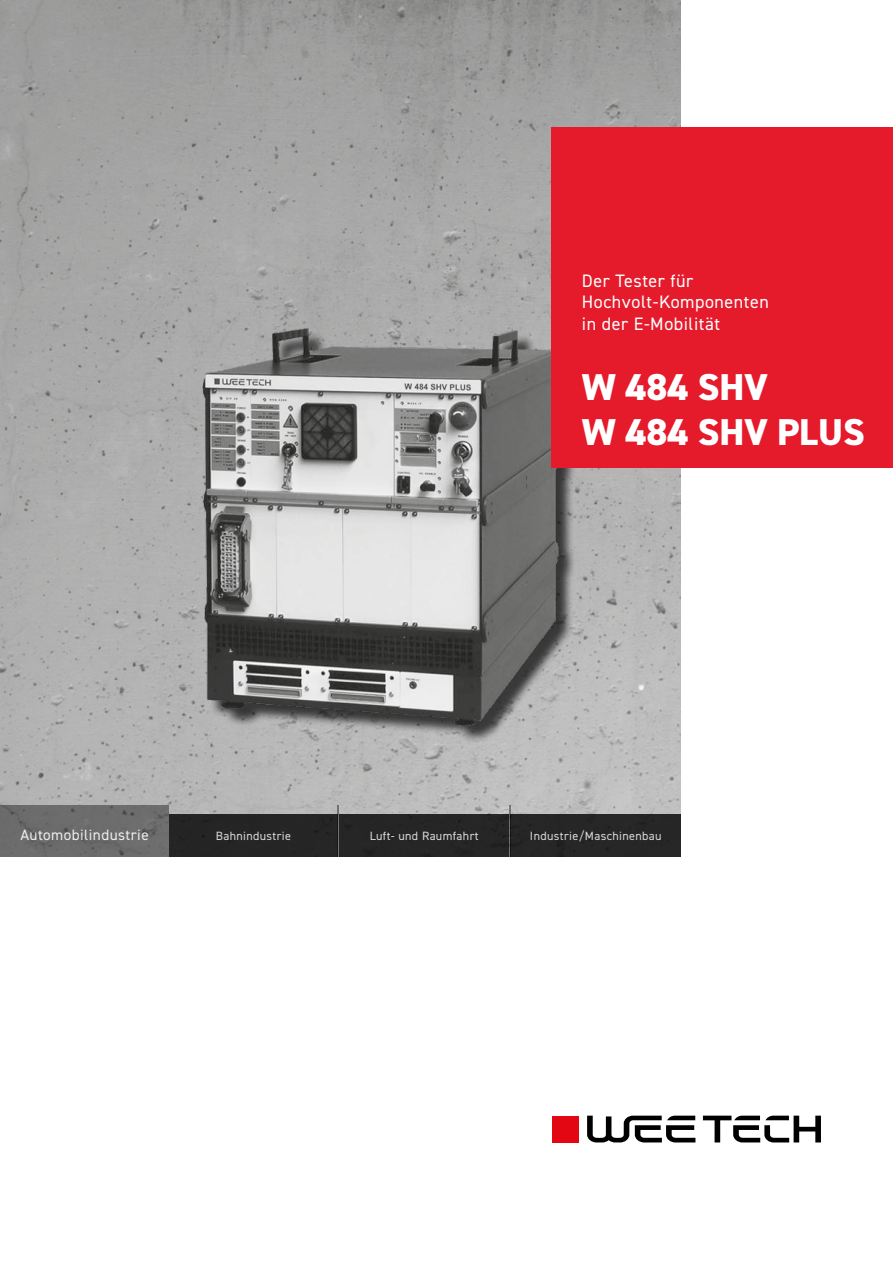
<style>
.page{position:relative;width:893px;height:1263px;background:#fff}
.page>*{position:absolute;margin:0;border:0;box-sizing:border-box;transform-origin:0 0}
.t1{font:800 37.5px/45px "DIN2014";color:#fff}
.t2{font:18px/21.6px "DIN2014";letter-spacing:.03em;color:#fff}
.t3{font:15px "DIN2014";letter-spacing:.03em;color:#ededed}
.t4{font:12px "DIN2014";letter-spacing:.03em;color:#dadada}
</style>
<div class="page">
<img style="left:0;top:0;width:681px;height:814px">
<div style="left:511px;top:814px;width:170px;height:43px;background:#262626"></div>
<div style="left:552px;top:1115px;width:27px;height:27px;background:#e30613"></div>
<svg style="left:703px;top:1115px;width:118px;height:27px"></svg>
<svg style="left:587px;top:1115px;width:108px;height:27px"></svg>
<div style="left:0;top:806px;width:169px;height:51px;background:#6c6c6c"></div>
<hr style="left:509px;top:806px;width:2px;height:51px;background:#000">
<div style="left:339px;top:814px;width:170px;height:43px;background:#262626"></div>
<hr style="left:338px;top:806px;width:1px;height:51px;background:#000">
<div style="left:169px;top:814px;width:169px;height:43px;background:#252525"></div>
<img style="left:182px;top:314px;width:392px;height:435px">
<div style="left:552px;top:128px;width:341px;height:340px;background:#e51a2b"></div>
<h2 class="t2" style="left:582px;top:270px;width:188px">Der Tester für<br>Hochvolt-Komponenten in der E-Mobilität</h2>
<h1 class="t1" style="left:582px;top:365px;width:284px">W 484 SHV<br>W 484 SHV PLUS</h1>
<p class="t3" style="left:20px;top:825px;width:130px">Automobilindustrie</p>
<p class="t4" style="left:216px;top:828px;width:77px">Bahnindustrie</p>
<p class="t4" style="left:370px;top:828px;width:110px">Luft- und Raumfahrt</p>
<p class="t4" style="left:530px;top:828px;width:133px">Industrie/Maschinenbau</p>
</div>
